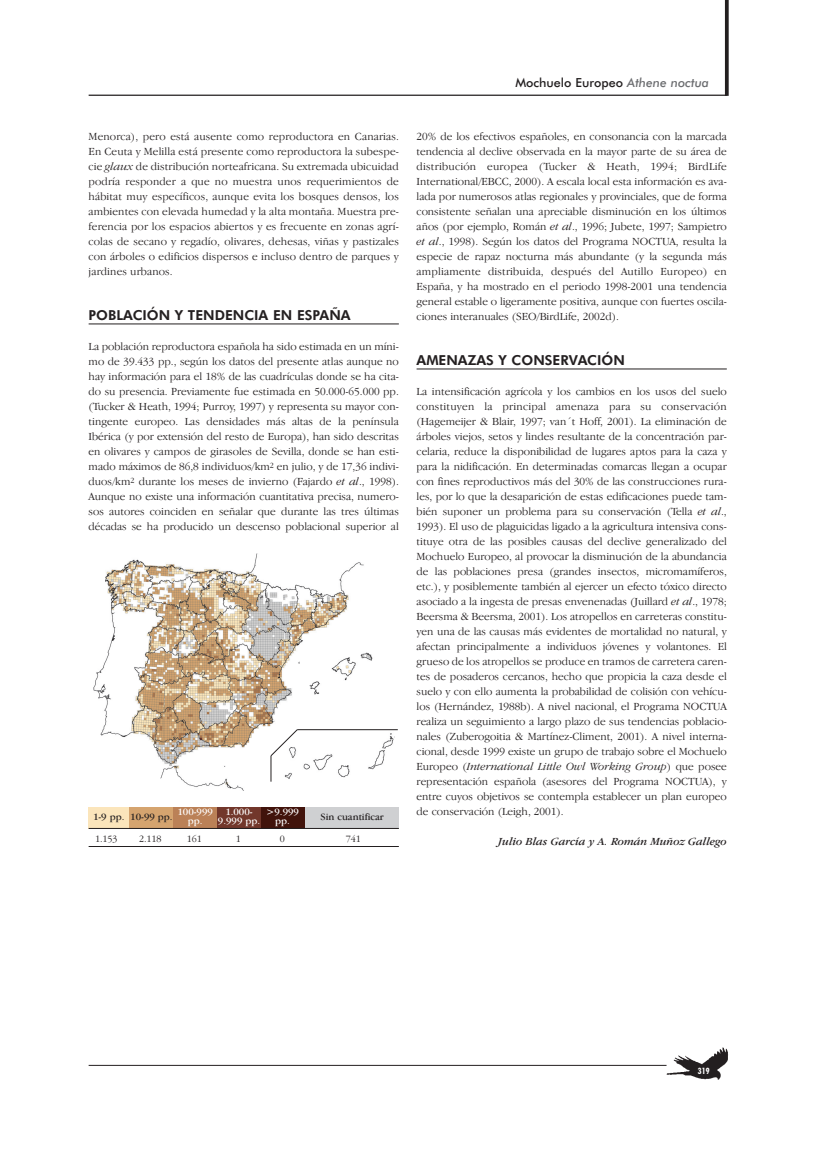
<style>
.page{position:relative;width:819px;height:1156px;background:#fff}
.page>*{position:absolute;margin:0;border:0;box-sizing:border-box;transform-origin:0 0}
.t1{font:800 13.75px "Futura BT";color:#231f20}
.t2{font:500 12.5px "Futura BT";color:#231f20}
.t3{font:300 11.25px/15px "Garamond IT Cby BT";color:#231f20;text-align:justify}
.t4{font:italic 11.25px "Garamond IT Cby BT";color:#231f20}
.t5{font:10px/8.8px "Garamond IT Cby BT";color:#fff;text-align:center}
.t6{font:10px "Garamond IT Cby BT";color:#231f20}
.t7{font:300 10px "Garamond IT Cby BT";color:#231f20}
.t8{font:700 condensed 8.75px "Futura BT";color:#fff}
.s1{font-style:italic}
.s2{font-style:italic;color:#6c6d70}
</style>
<div class="page">
<div style="left:89px;top:806px;width:310px;height:22px;background:#cfd0d2"></div>
<div style="left:89px;top:806px;width:215px;height:22px;background:#41130b"></div>
<div style="left:89px;top:806px;width:171px;height:22px;background:#72372b"></div>
<div style="left:89px;top:806px;width:127px;height:22px;background:#bb8157"></div>
<div style="left:89px;top:806px;width:84px;height:22px;background:#d5a46f"></div>
<div style="left:89px;top:806px;width:40px;height:22px;background:#fbe5bb"></div>
<hr style="left:89px;top:828px;width:310px;height:1px;background:#231f20">
<hr style="left:89px;top:846px;width:310px;height:1px;background:#231f20">
<img style="left:93px;top:553px;width:301px;height:237px">
<svg style="left:270px;top:728px;width:28px;height:53px"></svg>
<hr style="left:297px;top:729px;width:101px;height:1px;background:#231f20">
<hr style="left:89px;top:323px;width:310px;height:1px;background:#231f20">
<hr style="left:416px;top:368px;width:310px;height:1px;background:#231f20">
<hr style="left:725px;top:0;width:3px;height:96px;background:#231f20">
<hr style="left:89px;top:95px;width:637px;height:1px;background:#231f20">
<hr style="left:89px;top:1064px;width:577px;height:1px;background:#231f20">
<img style="left:663px;top:1047px;width:65px;height:33px">
<p class="t3" style="left:89px;top:130px;width:312px">Menorca), pero está ausente como reproductora en Canarias.<br>En Ceuta y Melilla está presente como reproductora la subespe&shy;cie <span class="s1">glaux</span> de distribución norteafricana. Su extremada ubicuidad podría responder a que no muestra unos requerimientos de hábitat muy específicos, aunque evita los bosques densos, los ambientes con elevada humedad y la alta montaña. Muestra pre&shy;ferencia por los espacios abiertos y es frecuente en zonas agrí&shy;colas de secano y regadío, olivares, dehesas, viñas y pastizales con árboles o edificios dispersos e incluso dentro de parques y jardines urbanos.</p>
<p class="t1" style="left:89px;top:309px;width:263px">POBLACIÓN Y TENDENCIA EN ESPAÑA</p>
<p class="t3" style="left:89px;top:340px;width:312px">La población reproductora española ha sido estimada en un míni&shy;mo de 39.433 pp., según los datos del presente atlas aunque no hay información para el 18% de las cuadrículas donde se ha cita&shy;do su presencia. Previamente fue estimada en 50.000-65.000 pp. (Tucker &amp; Heath, 1994; Purroy, 1997) y representa su mayor con&shy;tingente europeo. Las densidades más altas de la península Ibérica (y por extensión del resto de Europa), han sido descritas en olivares y campos de girasoles de Sevilla, donde se han esti&shy;mado máximos de 86,8 individuos/km<sup>2</sup> en julio, y de 17,36 indivi&shy;duos/km<sup>2</sup> durante los meses de invierno (Fajardo <span class="s1">et al</span>., 1998).<br>Aunque no existe una información cuantitativa precisa, numero&shy;sos autores coinciden en señalar que durante las tres últimas décadas se ha producido un descenso poblacional superior al</p>
<p class="t6" style="left:93px;top:813px;width:81px">1-9 pp. 10-99 pp.</p>
<p class="t5" style="left:177px;top:808px;width:37px">100-999 pp.</p>
<p class="t5" style="left:218px;top:808px;width:44px">1.000-<br>9.999 pp.</p>
<p class="t5" style="left:266px;top:808px;width:34px">&gt;9.999 pp.</p>
<p class="t6" style="left:320px;top:813px;width:65px">Sin cuantificar</p>
<p class="t7" style="left:95px;top:834px;width:24px">1.153</p>
<p class="t7" style="left:139px;top:834px;width:24px">2.118</p>
<p class="t7" style="left:187px;top:834px;width:17px">161</p>
<p class="t7" style="left:236px;top:834px;width:7px">1</p>
<p class="t7" style="left:280px;top:834px;width:7px">0</p>
<p class="t7" style="left:346px;top:834px;width:17px">741</p>
<p class="t2" style="left:515px;top:78px;width:195px">Mochuelo Europeo <span class="s2">Athene noctua</span></p>
<p class="t3" style="left:416px;top:130px;width:312px">20% de los efectivos españoles, en consonancia con la marcada tendencia al declive observada en la mayor parte de su área de distribución europea (Tucker &amp; Heath, 1994; BirdLife International/EBCC, 2000). A escala local esta información es ava&shy;lada por numerosos atlas regionales y provinciales, que de forma consistente señalan una apreciable disminución en los últimos años (por ejemplo, Román <span class="s1">et al</span>., 1996; Jubete, 1997; Sampietro <span class="s1">et al</span>., 1998). Según los datos del Programa NOCTUA, resulta la especie de rapaz nocturna más abundante (y la segunda más ampliamente distribuida, después del Autillo Europeo) en España, y ha mostrado en el periodo 1998-2001 una tendencia general estable o ligeramente positiva, aunque con fuertes oscila&shy;ciones interanuales (SEO/BirdLife, 2002d).</p>
<p class="t1" style="left:416px;top:354px;width:210px">AMENAZAS Y CONSERVACIÓN</p>
<p class="t3" style="left:416px;top:385px;width:312px">La intensificación agrícola y los cambios en los usos del suelo constituyen la principal amenaza para su conservación (Hagemeijer &amp; Blair, 1997; van´t Hoff, 2001). La eliminación de árboles viejos, setos y lindes resultante de la concentración par&shy;celaria, reduce la disponibilidad de lugares aptos para la caza y para la nidificación. En determinadas comarcas llegan a ocupar con fines reproductivos más del 30% de las construcciones rura&shy;les, por lo que la desaparición de estas edificaciones puede tam&shy;bién suponer un problema para su conservación (Tella <span class="s1">et al</span>., 1993). El uso de plaguicidas ligado a la agricultura intensiva cons&shy;tituye otra de las posibles causas del declive generalizado del Mochuelo Europeo, al provocar la disminución de la abundancia de las poblaciones presa (grandes insectos, micromamíferos, etc.), y posiblemente también al ejercer un efecto tóxico directo asociado a la ingesta de presas envenenadas (Juillard <span class="s1">et al</span>., 1978; Beersma &amp; Beersma, 2001). Los atropellos en carreteras constitu&shy;yen una de las causas más evidentes de mortalidad no natural, y afectan principalmente a individuos jóvenes y volantones. El grueso de los atropellos se produce en tramos de carretera caren&shy;tes de posaderos cercanos, hecho que propicia la caza desde el suelo y con ello aumenta la probabilidad de colisión con vehícu&shy;los (Hernández, 1988b). A nivel nacional, el Programa NOCTUA realiza un seguimiento a largo plazo de sus tendencias poblacio&shy;nales (Zuberogoitia &amp; Martínez-Climent, 2001). A nivel interna&shy;cional, desde 1999 existe un grupo de trabajo sobre el Mochuelo Europeo (<span class="s1">International Little Owl Working Group</span>) que posee representación española (asesores del Programa NOCTUA), y entre cuyos objetivos se contempla establecer un plan europeo de conservación (Leigh, 2001).</p>
<p class="t4" style="left:498px;top:837px;width:230px">Julio Blas García y A. Román Muñoz Gallego</p>
<p class="t8" style="left:698px;top:1066px;width:13px">319</p>
</div>
